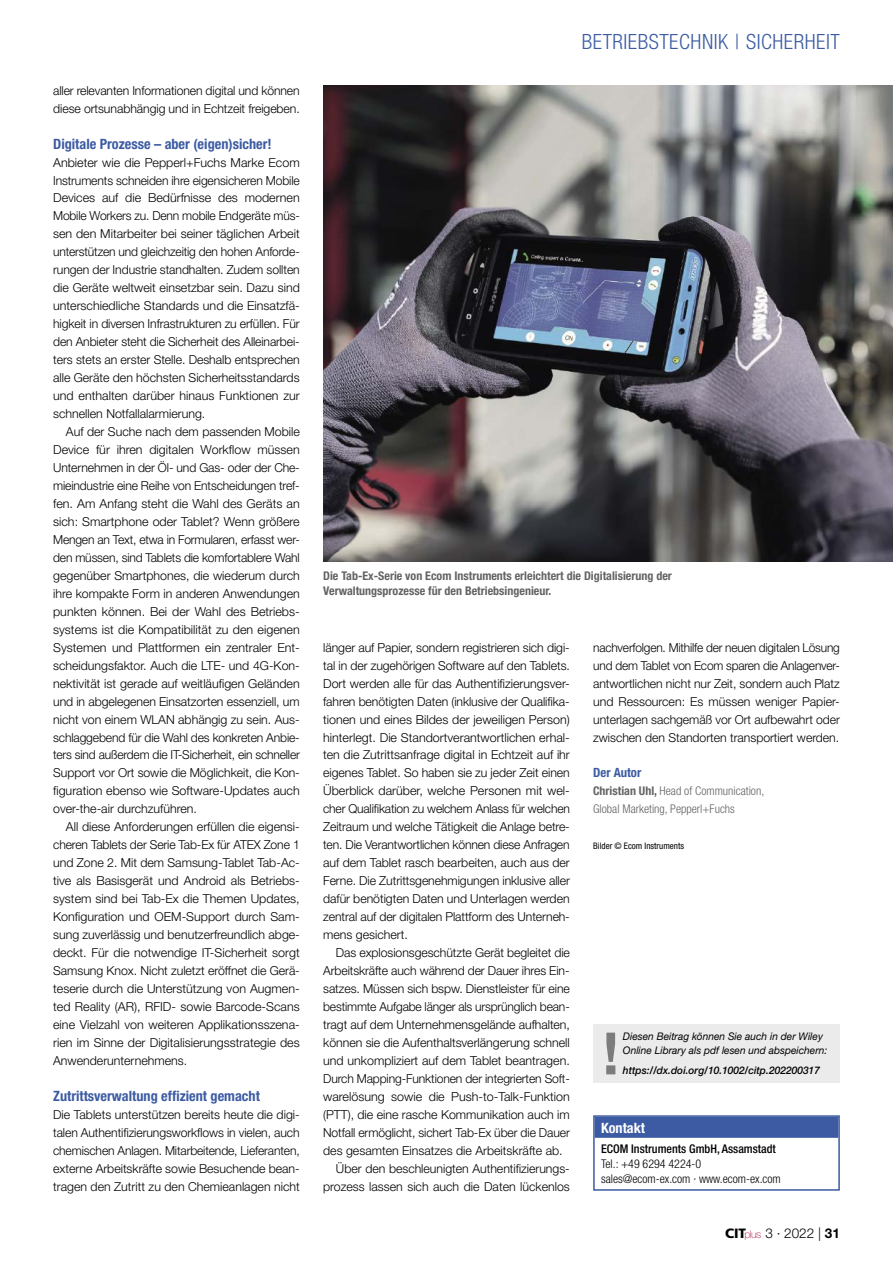
<style>
.page{position:relative;width:893px;height:1263px;background:#fff}
.page>*{position:absolute;margin:0;border:0;box-sizing:border-box;transform-origin:0 0}
.t1{font:300 condensed 21px "Helvetica Neue LT Std";letter-spacing:.025em;color:#3c5ba3}
.t2{font:700 condensed 14.25px "Helvetica Neue LT Std";color:#3c5ba3}
.t3{font:700 condensed 14.25px "Helvetica Neue LT Std";color:#fff}
.t4{font:300 13.5px "Helvetica Neue LT Std";color:#000}
.t5{font:700 condensed 12.75px "Helvetica Neue LT Std";color:#3c5ba3}
.t6{font:300 12.3px/18px "Helvetica Neue LT Std";letter-spacing:-.005em;color:#000;text-align:justify}
.t7{font:300 12.3px/18px "Helvetica Neue LT Std";letter-spacing:-.005em;color:#000;scale:.96 1}
.t8{font:700 condensed 12px/15px "Helvetica Neue LT Std";color:#636363}
.t9{font:300 condensed 12px/18px "Helvetica Neue LT Std";color:#636363}
.t10{font:300 condensed 12px/15px "Helvetica Neue LT Std";color:#000}
.t11{font:500 condensed 12px "Helvetica Neue LT Std";color:#000}
.t12{font:italic 10.5px/13.5px "Helvetica Neue LT Std";color:#000}
.t13{font:italic 500 10.5px "Helvetica Neue LT Std";color:#000}
.t14{font:condensed 9px "Helvetica Neue LT Std";color:#000}
.s1{font-weight:700}
.s2{font-family:"Frutiger LT Std";font-weight:900}
.s3{font-weight:100;font-size:10.65px;color:#aa0b3b}
</style>
<div class="page">
<div style="left:595px;top:1117px;width:243px;height:21px;background:#3c5ba3"></div>
<div style="left:593px;top:1115px;width:247px;height:76px;border:2px solid #3c5ba3"></div>
<div style="left:593px;top:1024px;width:247px;height:59px;background:#ebebeb"></div>
<svg style="left:606px;top:1033px;width:9px;height:41px"></svg>
<img style="left:323px;top:85px;width:570px;height:477px">
<p class="t6" style="left:53px;top:81px;width:248px">aller relevanten Informationen digital und können diese ortsunabhängig und in Echtzeit freigeben.</p>
<p class="t2" style="left:53px;top:135px;width:220px">Digitale Prozesse – aber (eigen)sicher!</p>
<p class="t6" style="left:53px;top:153px;width:248px">Anbieter wie die Pepperl+Fuchs Marke Ecom Instruments schneiden ihre eigensicheren Mobile Devices auf die Bedürfnisse des modernen Mobile Workers zu. Denn mobile Endgeräte müs&shy;sen den Mitarbeiter bei seiner täglichen Arbeit unterstützen und gleichzeitig den hohen Anforde&shy;rungen der Industrie standhalten. Zudem sollten die Geräte weltweit einsetzbar sein. Dazu sind unterschiedliche Standards und die Einsatzfä&shy;higkeit in diversen Infrastrukturen zu erfüllen. Für den Anbieter steht die Sicherheit des Alleinarbei&shy;ters stets an erster Stelle. Deshalb entsprechen alle Geräte den höchsten Sicherheitsstandards und enthalten darüber hinaus Funktionen zur schnellen Notfallalarmierung.</p>
<p class="t6" style="left:53px;top:422px;width:248px;text-indent:13px">Auf der Suche nach dem passenden Mobile Device für ihren digitalen Workflow müssen Unternehmen in der Öl- und Gas- oder der Che&shy;mieindustrie eine Reihe von Entscheidungen tref&shy;fen. Am Anfang steht die Wahl des Geräts an sich: Smartphone oder Tablet? Wenn größere Mengen an Text, etwa in Formularen, erfasst wer&shy;den müssen, sind Tablets die komfortablere Wahl gegenüber Smartphones, die wiederum durch ihre kompakte Form in anderen Anwendungen punkten können. Bei der Wahl des Betriebs&shy;systems ist die Kompatibilität zu den eigenen Systemen und Plattformen ein zentraler Ent&shy;scheidungsfaktor. Auch die LTE- und 4G-Kon&shy;nektivität ist gerade auf weitläufigen Geländen und in abgelegenen Einsatzorten essenziell, um nicht von einem WLAN abhängig zu sein. Aus&shy;schlaggebend für die Wahl des konkreten Anbie&shy;ters sind außerdem die IT-Sicherheit, ein schneller Support vor Ort sowie die Möglichkeit, die Kon&shy;figuration ebenso wie Software-Updates auch over-the-air durchzuführen.</p>
<p class="t6" style="left:53px;top:818px;width:248px;text-indent:13px">All diese Anforderungen erfüllen die eigensi&shy;cheren Tablets der Serie Tab-Ex für ATEX Zone 1 und Zone 2. Mit dem Samsung-Tablet Tab-Ac&shy;tive als Basisgerät und Android als Betriebs&shy;system sind bei Tab-Ex die Themen Updates, Konfiguration und OEM-Support durch Sam&shy;sung zuverlässig und benutzerfreundlich abge&shy;deckt. Für die notwendige IT-Sicherheit sorgt Samsung Knox. Nicht zuletzt eröffnet die Gerä&shy;teserie durch die Unterstützung von Augmen&shy;ted Reality (AR), RFID- sowie Barcode-Scans eine Vielzahl von weiteren Applikationsszena&shy;rien im Sinne der Digitalisierungsstrategie des Anwenderunternehmens.</p>
<p class="t2" style="left:53px;top:1087px;width:208px">Zutrittsverwaltung effizient gemacht</p>
<p class="t6" style="left:53px;top:1105px;width:248px">Die Tablets unterstützen bereits heute die digi&shy;talen Authentifizierungsworkflows in vielen, auch chemischen Anlagen. Mitarbeitende, Lieferanten, externe Arbeitskräfte sowie Besuchende bean&shy;tragen den Zutritt zu den Chemieanlagen nicht</p>
<h1 class="t1" style="left:582px;top:29px;width:259px">Betriebstechnik | Sicherheit</h1>
<p class="t8" style="left:323px;top:568px;width:350px">Die Tab-Ex-Serie von Ecom Instruments erleichtert die Digitalisierung der<br>Verwaltungsprozesse für den Betriebsingenieur.</p>
<p class="t6" style="left:323px;top:638px;width:248px">länger auf Papier, sondern registrieren sich digi&shy;tal in der zugehörigen Software auf den Tablets.<br>Dort werden alle für das Authentifizierungsver&shy;fahren benötigten Daten (inklusive der Qualifika&shy;tionen und eines Bildes der jeweiligen Person) hinterlegt. Die Standortverantwortlichen erhal&shy;ten die Zutrittsanfrage digital in Echtzeit auf ihr eigenes Tablet. So haben sie zu jeder Zeit einen Überblick darüber, welche Personen mit wel&shy;cher Qualifikation zu welchem Anlass für welchen Zeitraum und welche Tätigkeit die Anlage betre&shy;ten. Die Verantwortlichen können diese Anfragen auf dem Tablet rasch bearbeiten, auch aus der Ferne. Die Zutrittsgenehmigungen inklusive aller dafür benötigten Daten und Unterlagen werden zentral auf der digitalen Plattform des Unterneh&shy;mens gesichert.</p>
<p class="t6" style="left:336px;top:943px;width:235px">Das explosionsgeschützte Gerät begleitet die</p>
<p class="t6" style="left:323px;top:961px;width:248px">Arbeitskräfte auch während der Dauer ihres Ein-</p>
<p class="t6" style="left:323px;top:979px;width:248px">satzes. Müssen sich bspw. Dienstleister für eine</p>
<p class="t6" style="left:323px;top:997px;width:248px">bestimmte Aufgabe länger als ursprünglich bean-</p>
<p class="t6" style="left:323px;top:1015px;width:248px">tragt auf dem Unternehmensgelände aufhalten,</p>
<p class="t6" style="left:323px;top:1033px;width:248px">können sie die Aufenthaltsverlängerung schnell</p>
<p class="t6" style="left:323px;top:1051px;width:248px">und unkompliziert auf dem Tablet beantragen.</p>
<p class="t6" style="left:323px;top:1069px;width:248px">Durch Mapping-Funktionen der integrierten Soft-</p>
<p class="t6" style="left:323px;top:1087px;width:248px">warelösung sowie die Push-to-Talk-Funktion</p>
<p class="t6" style="left:323px;top:1105px;width:248px">(PTT), die eine rasche Kommunikation auch im</p>
<p class="t6" style="left:323px;top:1123px;width:248px">Notfall ermöglicht, sichert Tab-Ex über die Dauer</p>
<p class="t6" style="left:323px;top:1141px;width:241px">des gesamten Einsatzes die Arbeitskräfte ab.</p>
<p class="t6" style="left:336px;top:1159px;width:235px">Über den beschleunigten Authentifizierungs-</p>
<p class="t6" style="left:323px;top:1177px;width:248px">prozess lassen sich auch die Daten lückenlos</p>
<p class="t7" style="left:593px;top:638px;width:259px">nachverfolgen. Mithilfe der neuen digitalen Lösung und dem Tablet von Ecom sparen die Anlagenver&shy;antwortlichen nicht nur Zeit, sondern auch Platz und Ressourcen: Es müssen weniger Papier&shy;unterlagen sachgemäß vor Ort aufbewahrt oder zwischen den Standorten transportiert werden.</p>
<p class="t5" style="left:593px;top:765px;width:50px">Der Autor</p>
<p class="t9" style="left:593px;top:782px;width:173px"><span class="s1">Christian Uhl,</span> Head of Communication,<br>Global Marketing, Pepperl+Fuchs</p>
<p class="t14" style="left:593px;top:841px;width:92px">Bilder © Ecom Instruments</p>
<p class="t12" style="left:623px;top:1029px;width:206px">Diesen Beitrag können Sie auch in der Wiley<br>Online Library als pdf lesen und abspeichern:</p>
<p class="t13" style="left:623px;top:1064px;width:198px">https://dx.doi.org/10.1002/citp.202200317</p>
<p class="t3" style="left:601px;top:1119px;width:46px">Kontakt</p>
<p class="t11" style="left:601px;top:1141px;width:176px">ECOM Instruments GmbH, Assamstadt</p>
<p class="t10" style="left:601px;top:1156px;width:181px">Tel.: +49 6294 4224-0 sales@ecom-ex.com · www.ecom-ex.com</p>
<p class="t4" style="left:725px;top:1224px;width:116px"><span class="s2">CIT</span><span class="s3">plus</span> 3 · 2022 | <span class="s1">31</span></p>
</div>
